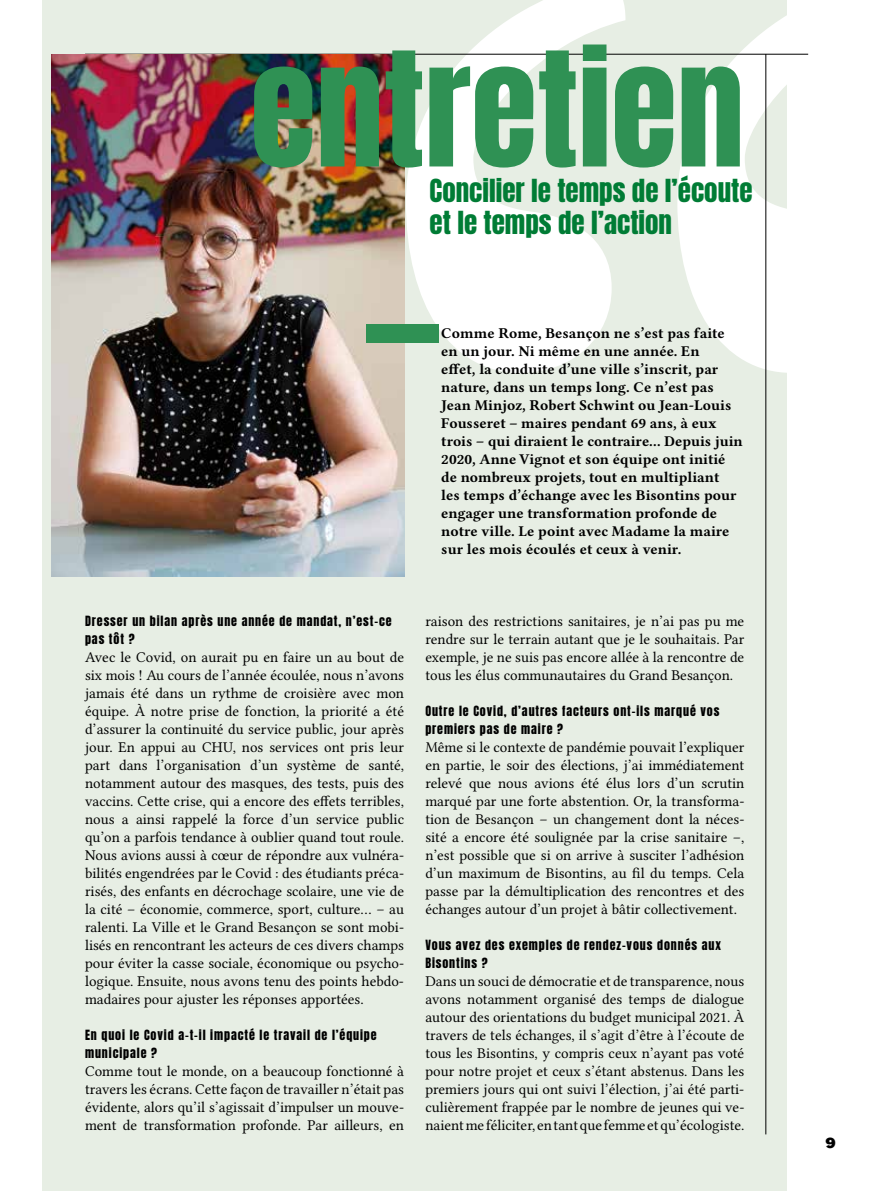
<style>
.page{position:relative;width:872px;height:1191px;background:#fff}
.page>*{position:absolute;margin:0;border:0;box-sizing:border-box;transform-origin:0 0}
.t1{font:135px "Anton";color:#2f9154}
.t2{font:27px/31.5px "Anton";color:#007c35}
.t3{font:15px/18px "Lin Libertine O";color:#000;text-align:justify}
.t4{font:15px/18px "Lin Libertine OB";color:#000}
.t5{font:700 15px "Bureau Eagle";color:#000}
.t6{font:12px/18px "Anton";letter-spacing:.075em;color:#000}
</style>
<div class="page">
<div style="left:43px;top:0;width:744px;height:1191px;background:#e7eee4"></div>
<svg style="left:406px;top:0;width:403px;height:373px;fill:#fff"></svg>
<hr style="left:765px;top:54px;width:1px;height:1080px;background:#000">
<hr style="left:85px;top:54px;width:723px;height:1px;background:#000">
<img style="left:51px;top:54px;width:353px;height:522px">
<div style="left:366px;top:324px;width:72px;height:18px;background:#2f9154"></div>
<h1 class="t1" style="left:250px;top:41px;width:495px">entretien</h1>
<h2 class="t2" style="left:429px;top:177px;width:324px">Concilier le temps de l’écoute et le temps de l’action</h2>
<p class="t4" style="left:441px;top:323px;width:303px">Comme Rome, Besançon ne s’est pas faite en un jour. Ni même en une année. En<br>effet, la conduite d’une ville s’inscrit, par nature, dans un temps long. Ce n’est pas Jean Minjoz, Robert Schwint ou Jean-Louis Fousseret – maires pendant 69 ans, à eux trois – qui diraient le contraire... Depuis juin 2020, Anne Vignot et son équipe ont initié de nombreux projets, tout en multipliant<br>les temps d’échange avec les Bisontins pour engager une transformation profonde de notre ville. Le point avec Madame la maire sur les mois écoulés et ceux à venir.</p>
<p class="t6" style="left:85px;top:612px;width:308px">Dresser un bilan après une année de mandat, n’est-ce pas tôt ?</p>
<p class="t3" style="left:85px;top:648px;width:320px">Avec le Covid, on aurait pu en faire un au bout de six mois ! Au cours de l’année écoulée, nous n’avons jamais été dans un rythme de croisière avec mon équipe. À notre prise de fonction, la priorité a été d’assurer la continuité du service public, jour après jour. En appui au CHU, nos services ont pris leur part dans l’organisation d’un système de santé, notamment autour des masques, des tests, puis des vaccins. Cette crise, qui a encore des effets terribles, nous a ainsi rappelé la force d’un service public qu’on a parfois tendance à oublier quand tout roule.<br>Nous avions aussi à cœur de répondre aux vulnéra&shy;bilités engendrées par le Covid : des étudiants préca&shy;risés, des enfants en décrochage scolaire, une vie de la cité – économie, commerce, sport, culture… – au ralenti. La Ville et le Grand Besançon se sont mobi&shy;lisés en rencontrant les acteurs de ces divers champs pour éviter la casse sociale, économique ou psycho&shy;logique. Ensuite, nous avons tenu des points hebdo&shy;madaires pour ajuster les réponses apportées.</p>
<p class="t6" style="left:85px;top:1026px;width:293px">En quoi le Covid a-t-il impacté le travail de l’équipe municipale ?</p>
<p class="t3" style="left:85px;top:1062px;width:320px">Comme tout le monde, on a beaucoup fonctionné à travers les écrans. Cette façon de travailler n’était pas évidente, alors qu’il s’agissait d’impulser un mouve&shy;ment de transformation profonde. Par ailleurs, en</p>
<p class="t3" style="left:425px;top:612px;width:320px">raison des restrictions sanitaires, je n’ai pas pu me rendre sur le terrain autant que je le souhaitais. Par exemple, je ne suis pas encore allée à la rencontre de tous les élus communautaires du Grand Besançon.</p>
<p class="t6" style="left:425px;top:702px;width:296px">Outre le Covid, d’autres facteurs ont-ils marqué vos premiers pas de maire ?</p>
<p class="t3" style="left:425px;top:738px;width:320px">Même si le contexte de pandémie pouvait l’expliquer en partie, le soir des élections, j’ai immédiatement relevé que nous avions été élus lors d’un scrutin marqué par une forte abstention. Or, la transforma&shy;tion de Besançon – un changement dont la néces&shy;sité a encore été soulignée par la crise sanitaire –, n’est possible que si on arrive à susciter l’adhésion d’un maximum de Bisontins, au fil du temps. Cela passe par la démultiplication des rencontres et des échanges autour d’un projet à bâtir collectivement.</p>
<p class="t6" style="left:425px;top:936px;width:297px">Vous avez des exemples de rendez-vous donnés aux<br>Bisontins ?</p>
<p class="t3" style="left:425px;top:972px;width:320px">Dans un souci de démocratie et de transparence, nous avons notamment organisé des temps de dialogue autour des orientations du budget municipal 2021. À travers de tels échanges, il s’agit d’être à l’écoute de tous les Bisontins, y compris ceux n’ayant pas voté pour notre projet et ceux s’étant abstenus. Dans les premiers jours qui ont suivi l’élection, j’ai été parti&shy;culièrement frappée par le nombre de jeunes qui ve&shy;naient me féliciter, en tant que femme et qu’écologiste.</p>
<p class="t5" style="left:825px;top:1134px;width:12px">9</p>
</div>
